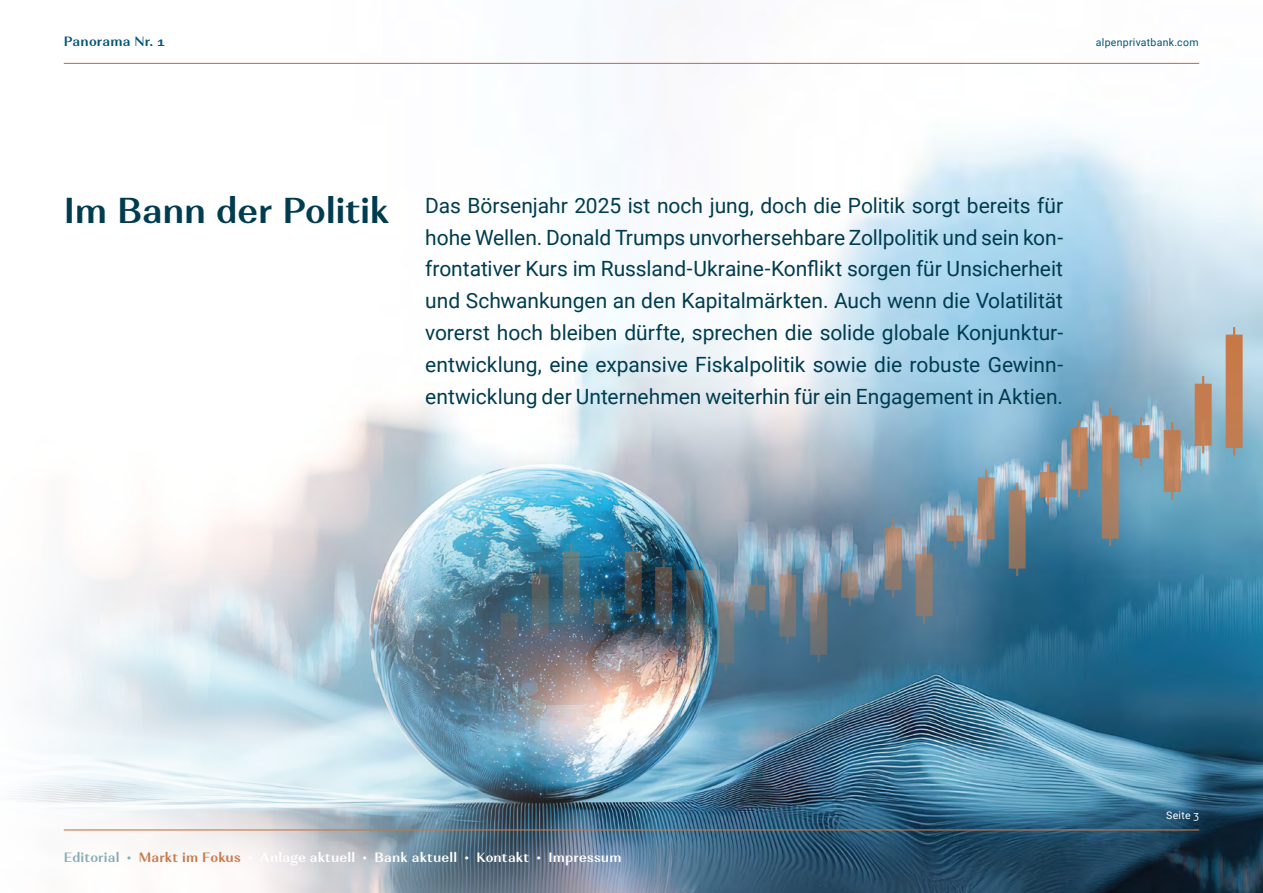
<style>
.page{position:relative;width:1263px;height:893px;background:#fff}
.page>*{position:absolute;margin:0;border:0;box-sizing:border-box;transform-origin:0 0}
.H_24pt_10mm{font:600 36px "Alethia Pro";letter-spacing:-.01em;color:#003c50}
.E_14pt_7_5mm{font:21px/32px "Roboto";color:#003c50;text-align:justify}
.Rubriktitel_9pt{font:600 13.5px "Alethia Pro";letter-spacing:.01em;color:#fff}
.Rubriktitel_9pt-2{font:600 13.5px "Alethia Pro";letter-spacing:.01em;color:#005578}
.Copy_klein_7pt_Regular{font:10.5px "Roboto";letter-spacing:.025em;color:#005578}
.Seitenzahlen_7pt{font:10.5px "Roboto";letter-spacing:.035em;color:#fff}
.s1{color:#87aab9}
.s2{color:#c87846}
</style>
<div class="page">
<img style="left:13px;top:62px;width:1250px;height:831px">
<hr style="left:64px;top:829px;width:1135px;height:1px;background:#c87846">
<hr style="left:64px;top:63px;width:1135px;height:1px;background:#c87846">
<svg style="left:810px;top:585px;width:17px;height:77px"></svg>
<svg style="left:563px;top:544px;width:17px;height:77px"></svg>
<svg style="left:885px;top:520px;width:16px;height:78px"></svg>
<svg style="left:916px;top:546px;width:16px;height:78px"></svg>
<svg style="left:532px;top:567px;width:17px;height:77px"></svg>
<svg style="left:779px;top:567px;width:17px;height:77px"></svg>
<svg style="left:978px;top:470px;width:16px;height:77px"></svg>
<svg style="left:625px;top:544px;width:17px;height:77px"></svg>
<svg style="left:655px;top:559px;width:17px;height:78px"></svg>
<svg style="left:1071px;top:420px;width:16px;height:77px"></svg>
<svg style="left:1164px;top:422px;width:16px;height:78px"></svg>
<svg style="left:717px;top:593px;width:17px;height:77px"></svg>
<svg style="left:1195px;top:376px;width:16px;height:77px"></svg>
<svg style="left:1133px;top:417px;width:16px;height:49px"></svg>
<svg style="left:748px;top:577px;width:17px;height:41px"></svg>
<svg style="left:594px;top:591px;width:17px;height:41px"></svg>
<svg style="left:501px;top:605px;width:17px;height:41px"></svg>
<svg style="left:841px;top:565px;width:17px;height:40px"></svg>
<svg style="left:947px;top:508px;width:16px;height:41px"></svg>
<svg style="left:1040px;top:464px;width:16px;height:41px"></svg>
<svg style="left:1009px;top:483px;width:16px;height:93px"></svg>
<svg style="left:1102px;top:408px;width:16px;height:138px;background:#ab8064"></svg>
<img style="left:686px;top:563px;width:17px;height:128px">
<svg style="left:1226px;top:327px;width:16px;height:128px;background:#c08159"></svg>
<p class="Rubriktitel_9pt-2" style="left:64px;top:33px;width:103px">Panorama Nr. 1</p>
<p class="Copy_klein_7pt_Regular" style="left:1096px;top:35px;width:104px">alpenprivatbank.com</p>
<p class="H_24pt_10mm" style="left:64px;top:188px;width:327px">Im Bann der Politik</p>
<p class="E_14pt_7_5mm" style="left:425px;top:188px;width:639px">Das Börsenjahr 2025 ist noch jung, doch die Politik sorgt bereits für hohe Wellen. Donald Trumps unvorhersehbare Zollpolitik und sein kon&shy;frontativer Kurs im Russland-Ukraine-Konflikt sorgen für Unsicherheit und Schwankungen an den Kapitalmärkten. Auch wenn die Volatilität vorerst hoch bleiben dürfte, sprechen die solide globale Konjunktur&shy;entwicklung, eine expansive Fiskalpolitik sowie die robuste Gewinn&shy;entwicklung der Unternehmen weiterhin für ein Engagement in Aktien.</p>
<p class="Rubriktitel_9pt" style="left:64px;top:849px;width:559px"><span class="s1">Editorial •</span> <span class="s2">Markt im Fokus</span> • Anlage aktuell • Bank aktuell • Kontakt • Impressum</p>
<p class="Seitenzahlen_7pt" style="left:1166px;top:807px;width:35px">Seite 3</p>
</div>
